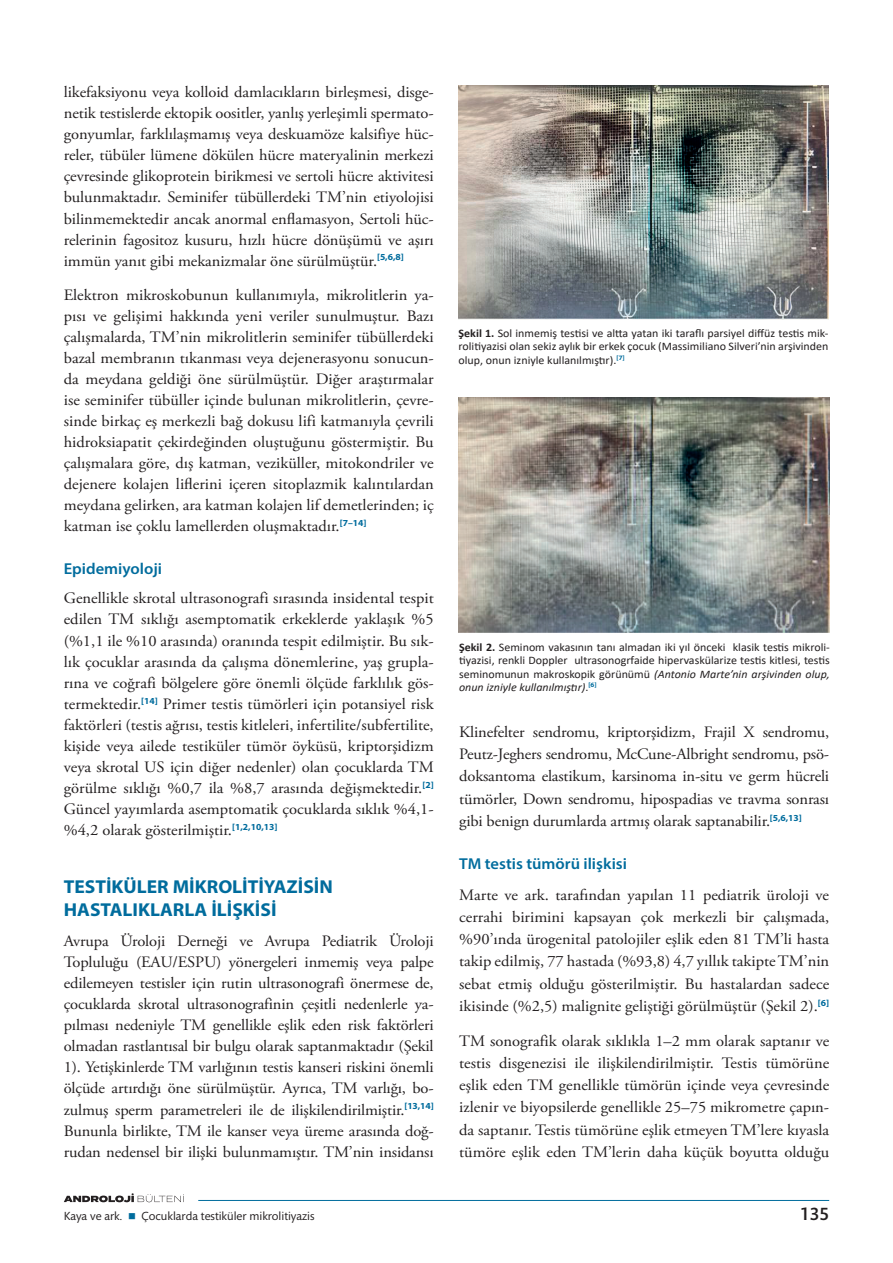
<style>
.page{position:relative;width:893px;height:1263px;background:#fff}
.page>*{position:absolute;margin:0;border:0;box-sizing:border-box;transform-origin:0 0}
.t1{font:700 18.75px/23.4px "Myriad Pro";color:#006c9d;scale:1.04 1}
.t2{font:500 18px "Mundo Sans Std";color:#231f20}
.t3{font:15.9px/21.1px "Adobe Garamond Pro";color:#231f20;text-align:justify;scale:1.04 1}
.t4{font:600 15.9px "Myriad Pro";color:#006c9d;scale:1.04 1}
.t5{font:12px "Mundo Sans Std";color:#231f20}
.t6{font:11.55px/13.5px "Calibri";color:#231f20;text-align:justify;scale:1.04 1}
.s1{font-weight:700}
.s2{font-style:italic}
.s3{color:#006c9d}
</style>
<div class="page">
<hr style="left:198px;top:1200px;width:631px;height:1px;background:#006c9d">
<svg style="left:64px;top:1193px;width:120px;height:9px"></svg>
<img style="left:459px;top:85px;width:369px;height:234px">
<img style="left:459px;top:398px;width:371px;height:235px">
<p class="t3" style="left:64px;top:82px;width:357px">likefaksiyonu veya kolloid damlacıkların birleşmesi, disge&shy;netik testislerde ektopik oositler, yanlış yerleşimli spermato&shy;gonyumlar, farklılaşmamış veya deskuamöze kalsifiye hüc&shy;reler, tübüler lümene dökülen hücre materyalinin merkezi çevresinde glikoprotein birikmesi ve sertoli hücre aktivitesi bulunmaktadır. Seminifer tübüllerdeki TM’nin etiyolojisi bilinmemektedir ancak anormal enflamasyon, Sertoli hüc&shy;relerinin fagositoz kusuru, hızlı hücre dönüşümü ve aşırı immün yanıt gibi mekanizmalar öne sürülmüştür.<sup>[5,6,8]</sup></p>
<p class="t3" style="left:64px;top:284px;width:357px">Elektron mikroskobunun kullanımıyla, mikrolitlerin ya&shy;pısı ve gelişimi hakkında yeni veriler sunulmuştur. Bazı çalışmalarda, TM’nin mikrolitlerin seminifer tübüllerdeki bazal membranın tıkanması veya dejenerasyonu sonucun&shy;da meydana geldiği öne sürülmüştür. Diğer araştırmalar ise seminifer tübüller içinde bulunan mikrolitlerin, çevre&shy;sinde birkaç eş merkezli bağ dokusu lifi katmanıyla çevrili hidroksiapatit çekirdeğinden oluştuğunu göstermiştir. Bu çalışmalara göre, dış katman, veziküller, mitokondriler ve dejenere kolajen liflerini içeren sitoplazmik kalıntılardan meydana gelirken, ara katman kolajen lif demetlerinden; iç katman ise çoklu lamellerden oluşmaktadır.<sup>[7–14]</sup></p>
<p class="t4" style="left:64px;top:558px;width:96px">Epidemiyoloji</p>
<p class="t3" style="left:64px;top:588px;width:357px">Genellikle skrotal ultrasonografi sırasında insidental tespit edilen TM sıklığı asemptomatik erkeklerde yaklaşık %5 (%1,1 ile %10 arasında) oranında tespit edilmiştir. Bu sık&shy;lık çocuklar arasında da çalışma dönemlerine, yaş grupla&shy;rına ve coğrafi bölgelere göre önemli ölçüde farklılık gös&shy;termektedir.<sup>[14]</sup> Primer testis tümörleri için potansiyel risk faktörleri (testis ağrısı, testis kitleleri, infertilite/subfertilite, kişide veya ailede testiküler tümör öyküsü, kriptorşidizm veya skrotal US için diğer nedenler) olan çocuklarda TM görülme sıklığı %0,7 ila %8,7 arasında değişmektedir.<sup>[2] </sup>Güncel yayımlarda asemptomatik çocuklarda sıklık %4,1- %4,2 olarak gösterilmiştir.<sup>[1,2,10,13]</sup></p>
<p class="t1" style="left:64px;top:874px;width:260px">TESTİKÜLER MİKROLİTİYAZİSİN<br>HASTALIKLARLA İLİŞKİSİ</p>
<p class="t3" style="left:64px;top:931px;width:357px">Avrupa Üroloji Derneği ve Avrupa Pediatrik Üroloji Topluluğu (EAU/ESPU) yönergeleri inmemiş veya palpe edilemeyen testisler için rutin ultrasonografi önermese de, çocuklarda skrotal ultrasonografinin çeşitli nedenlerle ya&shy;pılması nedeniyle TM genellikle eşlik eden risk faktörleri olmadan rastlantısal bir bulgu olarak saptanmaktadır (Şekil 1). Yetişkinlerde TM varlığının testis kanseri riskini önemli ölçüde artırdığı öne sürülmüştür. Ayrıca, TM varlığı, bo&shy;zulmuş sperm parametreleri ile de ilişkilendirilmiştir.<sup>[13,14] </sup>Bununla birlikte, TM ile kanser veya üreme arasında doğ&shy;rudan nedensel bir ilişki bulunmamıştır. TM’nin insidansı</p>
<p class="t6" style="left:459px;top:326px;width:357px"><span class="s1">Şekil 1.</span> Sol inmemiş testisi ve altta yatan iki taraflı parsiyel diffüz testis mik&shy;rolitiyazisi olan sekiz aylık bir erkek çocuk (Massimiliano Silveri’nin arşivinden olup, onun izniyle kullanılmıştır).<sup>[7]</sup></p>
<p class="t6" style="left:459px;top:640px;width:358px"><span class="s1">Şekil 2.</span> Seminom vakasının tanı almadan iki yıl önceki klasik testis mikroli&shy;tiyazisi, renkli Doppler ultrasonogrfaide hipervaskülarize testis kitlesi, testis seminomunun makroskopik görünümü <span class="s2">(Antonio Marte’nin arşivinden olup, onun izniyle kullanılmıştır)</span>.<sup>[6]</sup></p>
<p class="t3" style="left:459px;top:721px;width:357px;line-height:22.2px">Klinefelter sendromu, kriptorşidizm, Frajil X sendromu, Peutz-Jeghers sendromu, McCune-Albright sendromu, psö&shy;doksantoma elastikum, karsinoma in-situ ve germ hücreli tümörler, Down sendromu, hipospadias ve travma sonrası gibi benign durumlarda artmış olarak saptanabilir.<sup>[5,6,13]</sup></p>
<p class="t4" style="left:459px;top:854px;width:163px">TM testis tümörü ilişkisi</p>
<p class="t3" style="left:459px;top:884px;width:357px;line-height:22.2px">Marte ve ark. tarafından yapılan 11 pediatrik üroloji ve cerrahi birimini kapsayan çok merkezli bir çalışmada, %90’ında ürogenital patolojiler eşlik eden 81 TM’li hasta takip edilmiş, 77 hastada (%93,8) 4,7 yıllık takipte TM’nin sebat etmiş olduğu gösterilmiştir. Bu hastalardan sadece ikisinde (%2,5) malignite geliştiği görülmüştür (Şekil 2).<sup>[6]</sup></p>
<p class="t3" style="left:459px;top:1030px;width:357px;line-height:22.2px">TM sonografik olarak sıklıkla 1–2 mm olarak saptanır ve testis disgenezisi ile ilişkilendirilmiştir. Testis tümörüne eşlik eden TM genellikle tümörün içinde veya çevresinde izlenir ve biyopsilerde genellikle 25–75 mikrometre çapın&shy;da saptanır. Testis tümörüne eşlik etmeyen TM’lere kıyasla tümöre eşlik eden TM’lerin daha küçük boyutta olduğu</p>
<p class="t5" style="left:64px;top:1210px;width:252px">Kaya ve ark. <span class="s3">■</span> Çocuklarda testiküler mikrolitiyazis</p>
<p class="t2" style="left:800px;top:1205px;width:30px">135</p>
</div>
